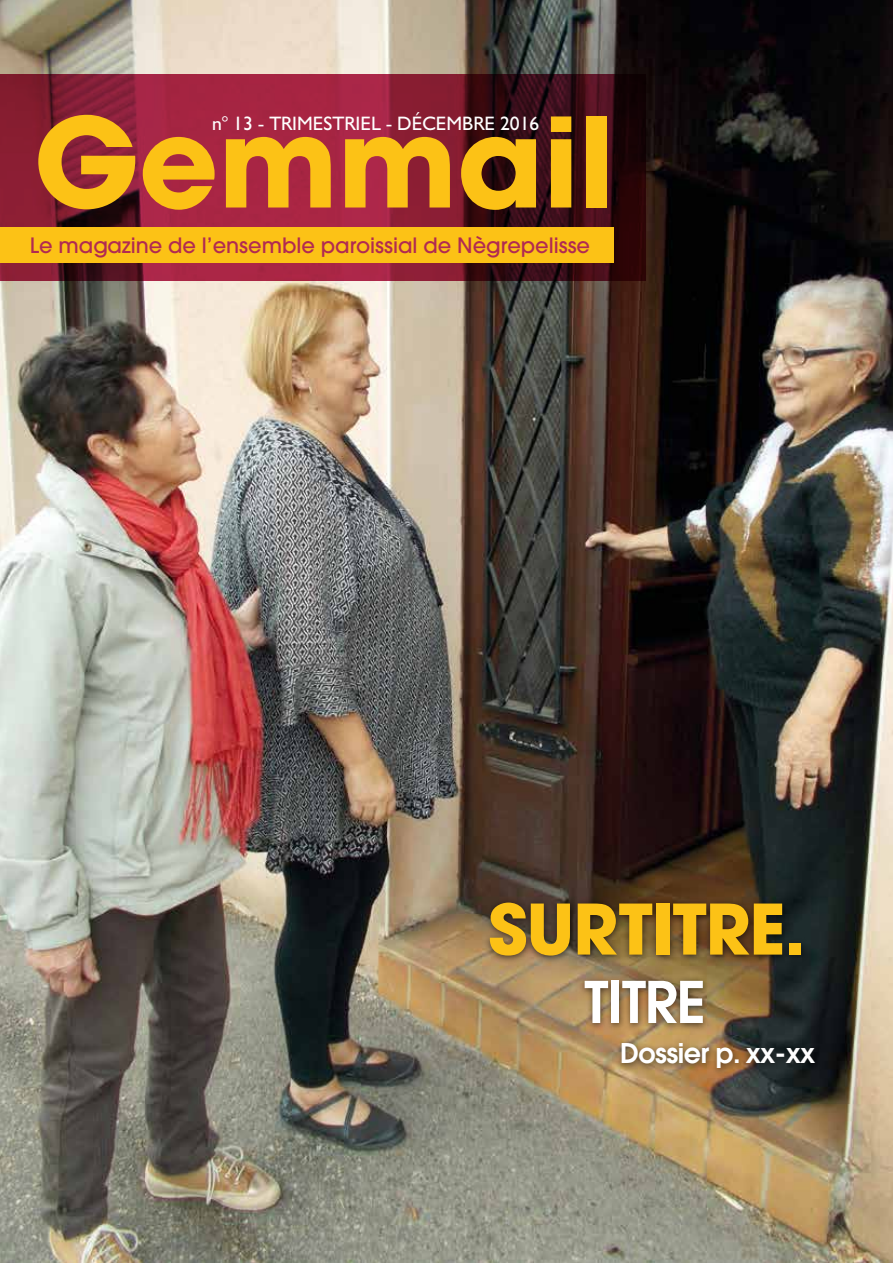
<style>
.page{position:relative;width:893px;height:1263px;background:#fff}
.page>*{position:absolute;margin:0;border:0;box-sizing:border-box;transform-origin:0 0}
.t1{font:700 123px "Avant Garde";color:#fcc216}
.t2{font:700 69px "Avant Garde";letter-spacing:-.02em;color:#fcc216}
.t3{font:600 57px "Avant Garde";letter-spacing:-.02em;color:#fff}
.t4{font:600 27px "Avant Garde";letter-spacing:-.02em;color:#fff}
.t5{font:500 21px "Avant Garde";color:#b12a52}
.t6{font:19.5px "Humanist 521 BT";color:#fff}
</style>
<div class="page">
<img style="left:0;top:0;width:893px;height:1263px">
<svg style="left:0;top:74px;width:645px;height:207px;background:#791b2f"></svg>
<div style="left:0;top:227px;width:614px;height:35px;background:#fcc216"></div>
<div style="left:483px;top:897px;width:339px;height:180px;background:#000;opacity:.6"></div>
<p class="t6" style="left:212px;top:111px;width:329px">N° 13 - TRIMESTRIEL - DÉCEM BRE 2016</p>
<h1 class="t1" style="left:34px;top:82px;width:581px">Gemmail</h1>
<p class="t5" style="left:30px;top:233px;width:562px">Le magazine de l’ensemble paroissial de Nègrepelisse</p>
<h2 class="t2" style="left:488px;top:884px;width:319px">SURTITRE.</h2>
<h3 class="t3" style="left:584px;top:966px;width:123px">TITRE</h3>
<p class="t4" style="left:620px;top:1036px;width:197px">Dossier p. xx-xx</p>
</div>
